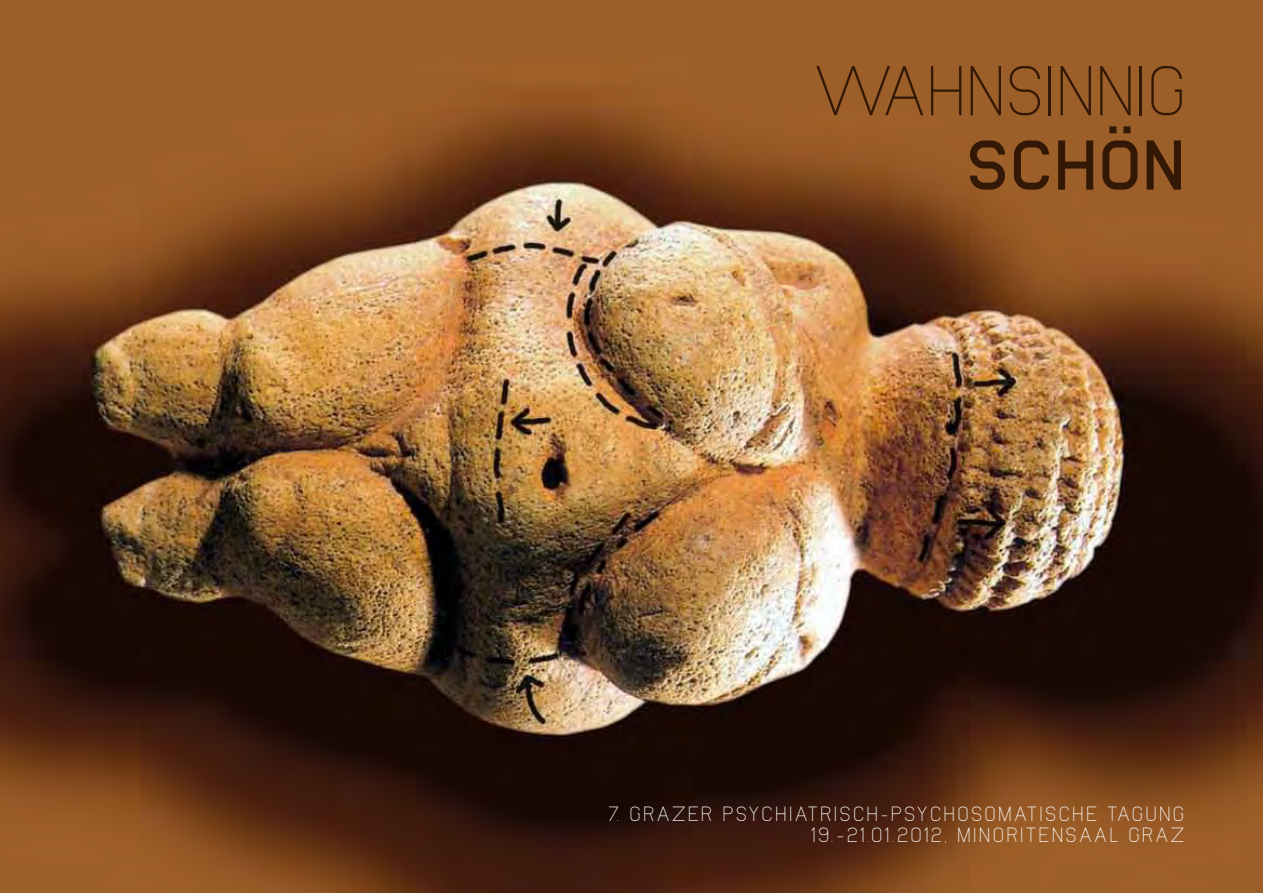
<style>
.page{position:relative;width:1263px;height:893px;background:#fff}
.page>*{position:absolute;margin:0;border:0;box-sizing:border-box;transform-origin:0 0}
.t1{font:61.5px "New Media";letter-spacing:.075em;color:#331905}
.t2{font:700 61.5px "New Media";letter-spacing:.075em;color:#331905}
.t3{font:18px/21px "New Media";letter-spacing:.2em;color:#fff;text-align:right}
</style>
<div class="page">
<img style="left:0;top:0;width:1263px;height:893px">
<h1 class="t1" style="left:815px;top:52px;width:366px">WAHNSINNIG</h1>
<h1 class="t2" style="left:968px;top:122px;width:217px">Schön</h1>
<p class="t3" style="left:609px;top:804px;width:576px">7. GRAZER PSYCHIATRISCH-PSYCHOSOMATISCHE TAGUNG<br>19.-21.01.2012, MINORITENSAAL GRAZ</p>
</div>
